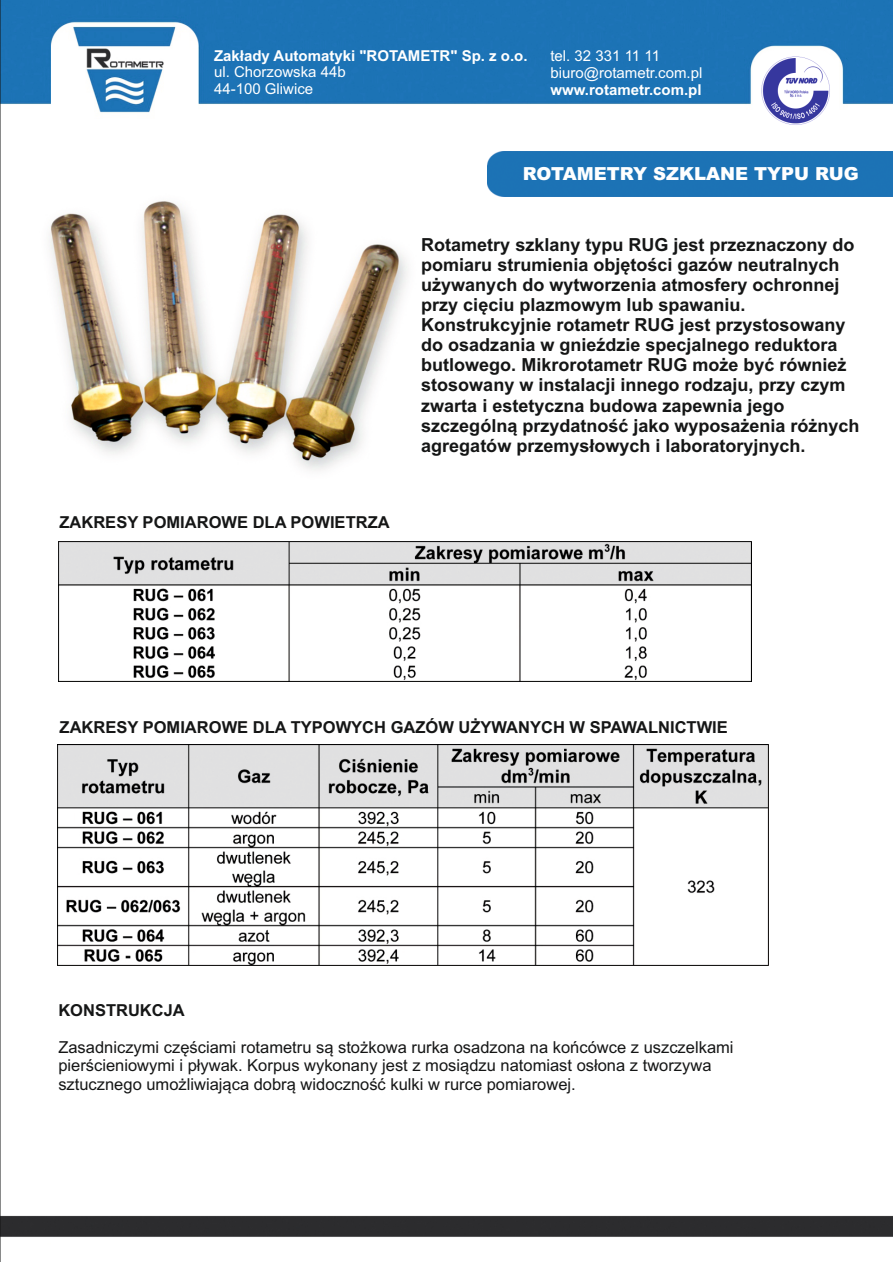
<style>
.page{position:relative;width:893px;height:1262px;background:#fff}
.page>*{position:absolute;margin:0;border:0;box-sizing:border-box;transform-origin:0 0}
.t1{font:700 18px/20.1px "Arial";color:#151616}
.t2{font:900 18px "Arial";color:#fff}
.t3{font:16.5px/18.5px "Arial";color:#151616}
.t4{font:700 16.5px "Arial";color:#151616}
.t5{font:15px/16.8px "Arial";color:#fff}
.t6{font:700 15px "Arial";color:#fff}
</style>
<div class="page">
<img style="left:1px;top:0;width:892px;height:1237px">
<img style="left:753px;top:51px;width:85px;height:83px">
<hr style="left:0;top:0;width:1px;height:1262px;background:#151616">
<div style="left:487px;top:151px;width:405px;height:45px;background:#1c72b5"></div>
<img style="left:58px;top:541px;width:693px;height:140px">
<img style="left:58px;top:745px;width:710px;height:220px">
<img style="left:40px;top:194px;width:377px;height:288px">
<p class="t6" style="left:214px;top:50px;width:315px">Zakłady Automatyki "ROTAMETR" Sp. z o.o.</p>
<p class="t5" style="left:214px;top:65px;width:133px">ul. Chorzowska 44b<br>44-100 Gliwice</p>
<p class="t5" style="left:550px;top:49px;width:153px">tel. 32 331 11 11 biuro@rotametr.com.pl</p>
<p class="t6" style="left:550px;top:84px;width:153px">www.rotametr.com.pl</p>
<p class="t2" style="left:523px;top:167px;width:337px">ROTAMETRY SZKLANE TYPU RUG</p>
<p class="t4" style="left:59px;top:516px;width:332px">ZAKRESY POMIAROWE DLA POWIETRZA</p>
<p class="t1" style="left:421px;top:236px;width:440px">Rotametry szklany typu RUG jest przeznaczony do pomiaru strumienia objętości gazów neutralnych używanych do wytworzenia atmosfery ochronnej przy cięciu plazmowym lub spawaniu.<br>Konstrukcyjnie rotametr RUG jest przystosowany do osadzania w gnieździe specjalnego reduktora butlowego. Mikrorotametr RUG może być również stosowany w instalacji innego rodzaju, przy czym zwarta i estetyczna budowa zapewnia jego szczególną przydatność jako wyposażenia różnych agregatów przemysłowych i laboratoryjnych.</p>
<p class="t4" style="left:60px;top:721px;width:669px">ZAKRESY POMIAROWE DLA TYPOWYCH GAZÓW UŻYWANYCH W SPAWALNICTWIE</p>
<p class="t4" style="left:58px;top:1004px;width:128px">KONSTRUKCJA</p>
<p class="t3" style="left:58px;top:1039px;width:676px">Zasadniczymi częściami rotametru są stożkowa rurka osadzona na końcówce z uszczelkami pierścieniowymi i pływak. Korpus wykonany jest z mosiądzu natomiast osłona z tworzywa sztucznego umożliwiająca dobrą widoczność kulki w rurce pomiarowej.</p>
</div>
